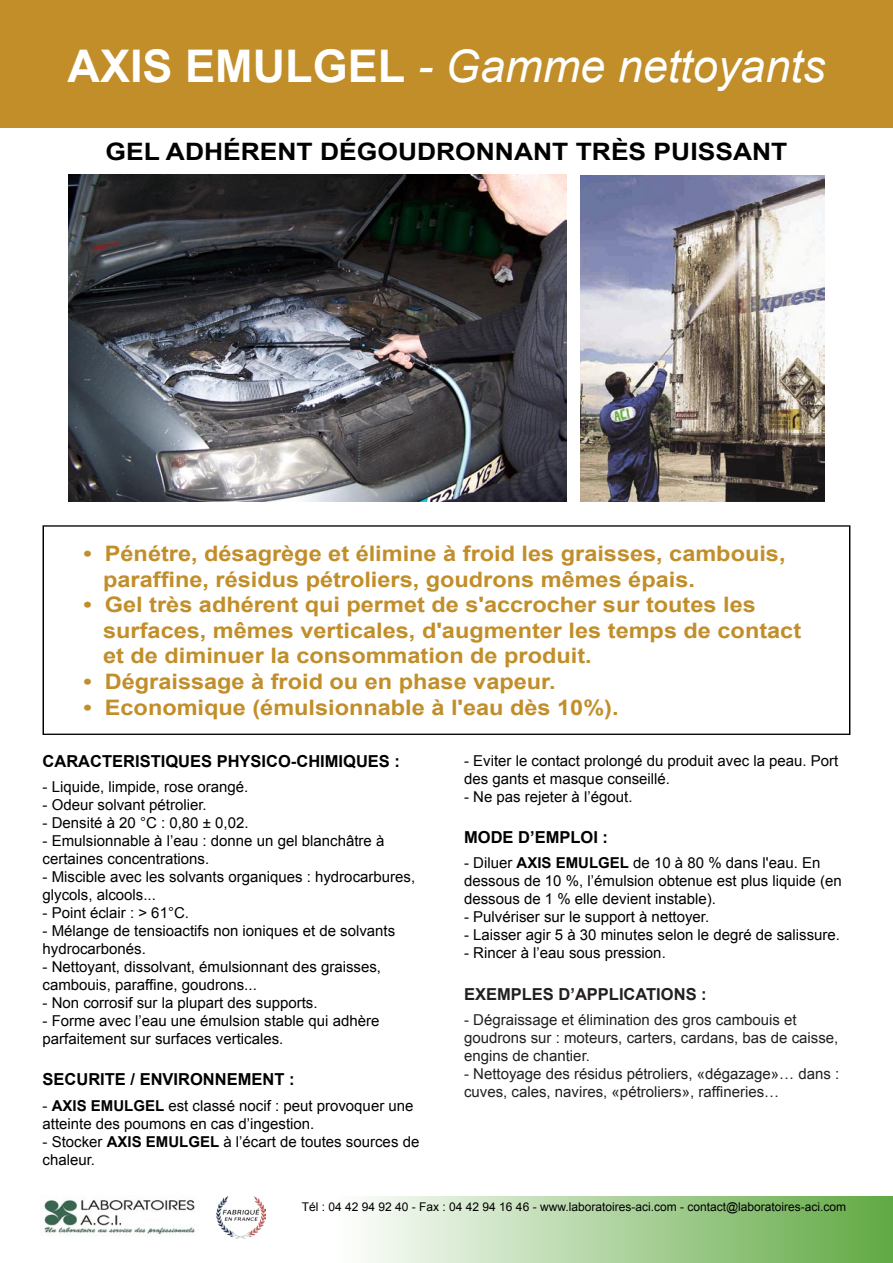
<style>
.page{position:relative;width:893px;height:1263px;background:#fff}
.page>*{position:absolute;margin:0;border:0;box-sizing:border-box;transform-origin:0 0}
.t1{font:italic 45px "Arial";color:#fff}
.t2{font:700 24px "Arial";color:#000;scale:1.1 1}
.t3{font:700 21.3px/25.7px "Arial";color:#c18e2a;scale:1.1 1}
.Body_Text{font:700 16.5px "Arial";color:#000}
.t4{font:700 16.5px "Arial";color:#231f20}
.t5{font:15px/18px "Arial";color:#000}
.t6{font:15px/18px "Arial";color:#231f20}
.t7{font:12px "Arial";color:#000}
.s1{font-weight:700;font-style:normal}
.s2{font-weight:700}
</style>
<div class="page">
<div style="left:0;top:0;width:893px;height:127px;background:#c18e2a"></div>
<div style="left:43px;top:525px;width:807px;height:210px;border:1px solid #000"></div>
<svg style="left:216px;top:1196px;width:677px;height:67px"></svg>
<img style="left:40px;top:1199px;width:156px;height:35px">
<img style="left:69px;top:175px;width:497px;height:327px">
<img style="left:580px;top:176px;width:245px;height:326px">
<img style="left:217px;top:1196px;width:48px;height:42px">
<p class="t1" style="left:68px;top:37px;width:759px"><span class="s1">AXIS EMULGEL</span> - Gamme nettoyants</p>
<p class="t2" style="left:106px;top:135px;width:621px">GEL ADHÉRENT DÉGOUDRONNANT TRÈS PUISSANT</p>
<p class="t3" style="left:103px;top:541px;width:622px;text-indent:-20px">• Pénétre, désagrège et élimine à froid les graisses, cambouis, paraffine, résidus pétroliers, goudrons mêmes épais.</p>
<p class="t3" style="left:103px;top:593px;width:636px;text-indent:-20px">• Gel très adhérent qui permet de s'accrocher sur toutes les surfaces, mêmes verticales, d'augmenter les temps de contact et de diminuer la consommation de produit.</p>
<p class="t3" style="left:84px;top:669px;width:431px">• Dégraissage à froid ou en phase vapeur.</p>
<p class="t3" style="left:84px;top:695px;width:488px">• Economique (émulsionnable à l'eau dès 10%).</p>
<p class="Body_Text" style="left:43px;top:750px;width:359px">CARACTERISTIQUES PHYSICO-CHIMIQUES :</p>
<p class="t5" style="left:43px;top:778px;width:207px">- Liquide, limpide, rose orangé.</p>
<p class="t5" style="left:43px;top:796px;width:166px">- Odeur solvant pétrolier.</p>
<p class="t5" style="left:43px;top:814px;width:208px">- Densité à 20 °C : 0,80 ± 0,02.</p>
<p class="t5" style="left:43px;top:832px;width:343px">- Emulsionnable à l’eau : donne un gel blanchâtre à certaines concentrations.</p>
<p class="t5" style="left:43px;top:868px;width:374px">- Miscible avec les solvants organiques : hydrocarbures, glycols, alcools...</p>
<p class="t5" style="left:43px;top:904px;width:148px">- Point éclair : &gt; 61°C.</p>
<p class="t5" style="left:43px;top:922px;width:354px">- Mélange de tensioactifs non ioniques et de solvants hydrocarbonés.</p>
<p class="t5" style="left:43px;top:958px;width:340px">- Nettoyant, dissolvant, émulsionnant des graisses, cambouis, paraffine, goudrons...</p>
<p class="t5" style="left:43px;top:994px;width:277px">- Non corrosif sur la plupart des supports.</p>
<p class="t5" style="left:43px;top:1012px;width:338px">- Forme avec l’eau une émulsion stable qui adhère parfaitement sur surfaces verticales.</p>
<p class="Body_Text" style="left:43px;top:1069px;width:254px">SECURITE / ENVIRONNEMENT :</p>
<p class="t5" style="left:43px;top:1096px;width:372px">- <span class="s2">AXIS EMULGEL</span> est classé nocif : peut provoquer une atteinte des poumons en cas d’ingestion.</p>
<p class="t5" style="left:43px;top:1132px;width:378px">- Stocker <span class="s2">AXIS EMULGEL</span> à l’écart de toutes sources de chaleur.</p>
<p class="t5" style="left:464px;top:752px;width:376px">- Eviter le contact prolongé du produit avec la peau. Port des gants et masque conseillé.</p>
<p class="t5" style="left:464px;top:788px;width:170px">- Ne pas rejeter à l’égout.</p>
<p class="Body_Text" style="left:464px;top:826px;width:145px">MODE D’EMPLOI :</p>
<p class="t5" style="left:464px;top:854px;width:379px">- Diluer <span class="s2">AXIS EMULGEL</span> de 10 à 80 % dans l'eau. En dessous de 10 %, l’émulsion obtenue est plus liquide (en dessous de 1 % elle devient instable).</p>
<p class="t5" style="left:464px;top:908px;width:247px">- Pulvériser sur le support à nettoyer.</p>
<p class="t5" style="left:464px;top:926px;width:377px">- Laisser agir 5 à 30 minutes selon le degré de salissure.</p>
<p class="t5" style="left:464px;top:944px;width:203px">- Rincer à l’eau sous pression.</p>
<p class="t4" style="left:464px;top:983px;width:244px">EXEMPLES D’APPLICATIONS :</p>
<p class="t6" style="left:464px;top:1011px;width:376px">- Dégraissage et élimination des gros cambouis et goudrons sur : moteurs, carters, cardans, bas de caisse, engins de chantier.</p>
<p class="t6" style="left:464px;top:1065px;width:377px">- Nettoyage des résidus pétroliers, «dégazage»… dans : cuves, cales, navires, «pétroliers», raffineries…</p>
<p class="t7" style="left:302px;top:1198px;width:546px">Tél : 04 42 94 92 40 - Fax : 04 42 94 16 46 - www.laboratoires-aci.com - contact@laboratoires-aci.com</p>
</div>
